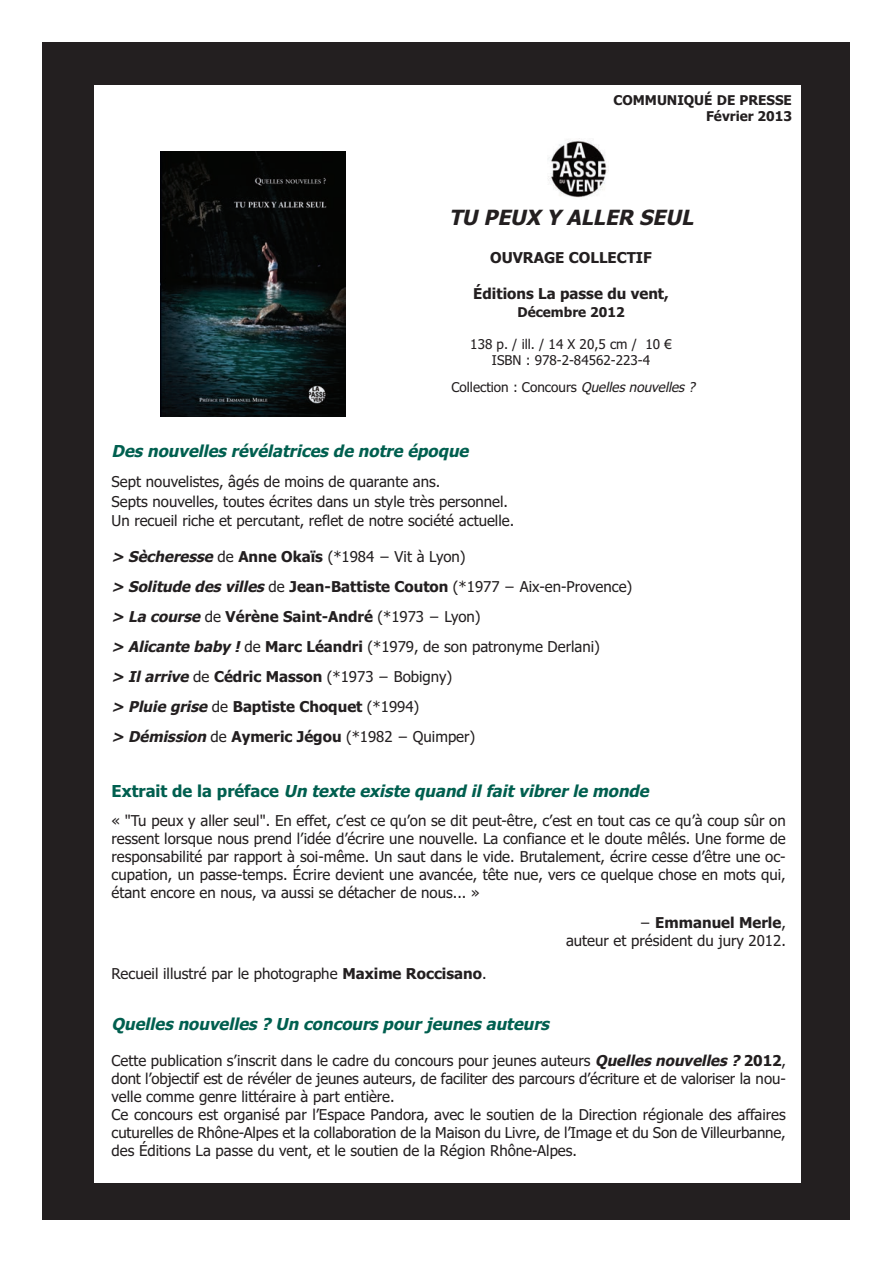
<style>
.page{position:relative;width:893px;height:1263px;background:#fff}
.page>*{position:absolute;margin:0;border:0;box-sizing:border-box;transform-origin:0 0}
.t1{font:italic 700 21px "Tahoma";color:#231f20}
.t2{font:italic 700 16.5px "Tahoma";color:#005f4f}
.t3{font:15px/18px "Tahoma";color:#231f20}
.t4{font:700 15px "Tahoma";color:#231f20}
.t5{font:13.5px/16.2px "Tahoma";color:#231f20;text-align:center}
.t6{font:700 13.5px/16.2px "Tahoma";color:#231f20;text-align:right}
.s1{font-style:italic}
.s2{font-weight:700;font-style:italic}
.s3{font-weight:700}
.s4{font-style:normal}
</style>
<div class="page">
<div style="left:43px;top:43px;width:807px;height:1177px;background:#231f20"></div>
<div style="left:94px;top:85px;width:706px;height:1097px;background:#fff"></div>
<div style="left:97px;top:429px;width:704px;height:753px;background:#fff"></div>
<img style="left:548px;top:138px;width:59px;height:60px">
<img style="left:160px;top:151px;width:185px;height:265px">
<p class="t6" style="left:613px;top:92px;width:180px">COMMUNIQUÉ DE PRESSE<br>Février 2013</p>
<h1 class="t1" style="left:449px;top:205px;width:251px">TU PEUX Y ALLER SEUL</h1>
<p class="t4" style="left:490px;top:249px;width:163px">OUVRAGE COLLECTIF</p>
<p class="t4" style="left:473px;top:285px;width:197px">Éditions La passe du vent,</p>
<p class="t6" style="left:518px;top:305px;width:109px">Décembre 2012</p>
<p class="t5" style="left:470px;top:336px;width:203px">138 p. / ill. / 14 X 20,5 cm / 10 €<br>ISBN : 978-2-84562-223-4</p>
<p class="t5" style="left:451px;top:379px;width:249px">Collection : Concours <span class="s1">Quellesnouvelles?</span></p>
<p class="t2" style="left:112px;top:442px;width:363px">Des nouvelles révélatrices de notre époque</p>
<p class="t3" style="left:112px;top:472px;width:404px;line-height:19.5px">Sept nouvelistes, âgés de moins de quarante ans.<br>Septs nouvelles, toutes écrites dans un style très personnel.<br>Un recueil riche et percutant, reflet de notre société actuelle.</p>
<p class="t3" style="left:112px;top:542px;width:522px;line-height:30px"><span class="s2">&gt; Sècheresse</span>de <span class="s3">Anne Okaïs</span> (*1984 − Vit à Lyon)<br><span class="s2">&gt; Solitude des villes</span>de <span class="s3">Jean-Battiste Couton</span> (*1977 − Aix-en-Provence) <span class="s2">&gt; La course</span>de <span class="s3">Vérène Saint-André</span> (*1973 − Lyon)<br><span class="s2">&gt; Alicante baby !</span>de <span class="s3">Marc Léandri</span> (*1979, de son patronyme Derlani)<br><span class="s2">&gt; Ilarrive</span>de <span class="s3">Cédric Masson</span> (*1973 − Bobigny)<br><span class="s2">&gt; Pluie grise</span>de <span class="s3">Baptiste Choquet</span> (*1994)<br><span class="s2">&gt; Démission</span>de <span class="s3">Aymeric Jégou</span> (*1982 − Quimper)</p>
<p class="t2" style="left:112px;top:782px;width:543px"><span class="s4">E x t r a i t d e l a p r é fa c e</span> Un texte existe quand ilfaitvibrerle monde</p>
<p class="t3" style="left:112px;top:811px;width:676px;text-align:justify">« "Tu peux y aller seul". En effet, c’est ce qu’on se dit peut-être, c’est en tout cas ce qu’à coup sûr on ressent lorsque nous prend l’idée d’écrire une nouvelle. La confiance et le doute mêlés. Une forme de responsabilité par rapport à soi-même. Un saut dans le vide. Brutalement, écrire cesse d’être une oc&shy;cupation, un passe-temps. Écrire devient une avancée, tête nue, vers ce quelque chose en mots qui, étant encore en nous, va aussi se détacher de nous... »</p>
<p class="t3" style="left:566px;top:913px;width:221px;text-align:right">− <span class="s3">Emmanuel Merle</span>,<br>auteur et président du jury 2012.</p>
<p class="t3" style="left:112px;top:964px;width:376px">Recueil illustré par le photographe <span class="s3">Maxime Roccisano</span>.</p>
<p class="t2" style="left:112px;top:1015px;width:444px">Quelles nouvelles ? Un concours pourjeunes auteurs</p>
<p class="t3" style="left:112px;top:1051px;width:676px">Cette publication s’inscrit dans le cadre du concours pour jeunes auteurs <span class="s2">Quelles nouvelles ?</span><span class="s3">2012</span>, dont l’objectif est de révéler de jeunes auteurs, de faciliter des parcours d’écriture et de valoriser la nou&shy;velle comme genre littéraire à part entière.<br>Ce concours est organisé par l’Espace Pandora, avec le soutien de la Direction régionale des affaires cuturelles de Rhône-Alpes et la collaboration de la Maison du Livre, de l’Image et du Son de Villeurbanne, des Éditions La passe du vent, et le soutien de la Région Rhône-Alpes.</p>
</div>
